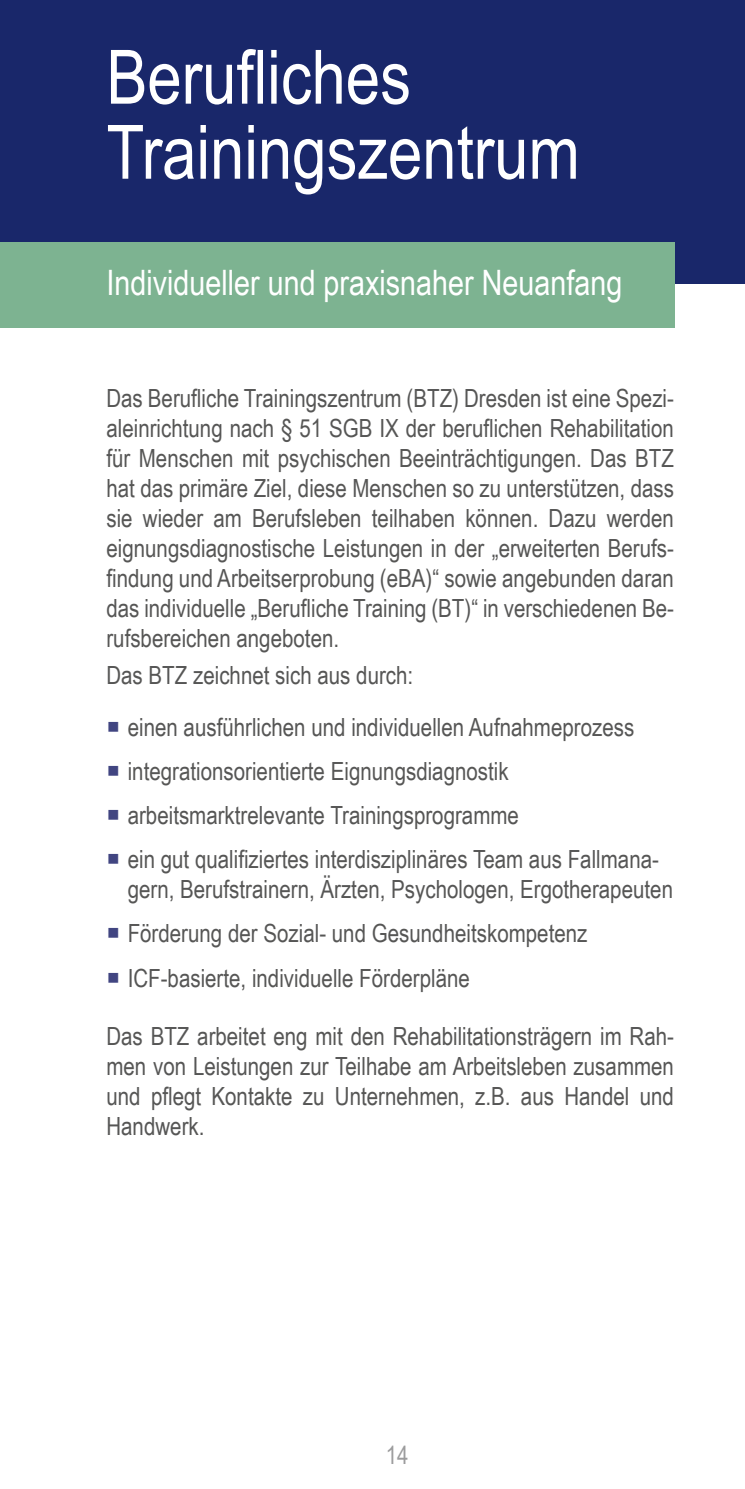
<style>
.page{position:relative;width:745px;height:1489px;background:#fff}
.page>*{position:absolute;margin:0;border:0;box-sizing:border-box;transform-origin:0 0}
.t1{font:75px/75px "Arial Narrow";color:#fff}
.t2{font:35px "Arial Narrow";color:#fff}
.t3{font:25px/30px "Arial Narrow";color:#565655}
.t4{font:25px "Arial Narrow";color:#9c9c9d}
</style>
<div class="page">
<div style="left:0;top:0;width:744px;height:283px;background:#19276a"></div>
<div style="left:0;top:243px;width:673px;height:85px;background:#7db391"></div>
<h1 class="t1" style="left:106px;top:37px;width:474px">Berufliches<br>Trainingszentrum</h1>
<h2 class="t2" style="left:106px;top:257px;width:517px">Individueller und praxisnaher Neuanfang</h2>
<p class="t3" style="left:106px;top:382px;width:568px;text-align:justify">Das Berufliche Trainingszentrum (BTZ) Dresden ist eine Spezi&shy;aleinrichtung nach § 51 SGB IX der beruflichen Rehabilitation für Menschen mit psychischen Beeinträchtigungen. Das BTZ hat das primäre Ziel, diese Menschen so zu unterstützen, dass sie wieder am Berufsleben teilhaben können. Dazu werden eignungsdiagnostische Leistungen in der „erweiterten Berufs&shy;findung und Arbeitserprobung (eBA)“ sowie angebunden daran das individuelle „Berufliche Training (BT)“ in verschiedenen Be&shy;rufsbereichen angeboten.</p>
<p class="t3" style="left:128px;top:648px;width:508px;line-height:51.2px;text-indent:-21px">Das BTZ zeichnet sich aus durch:<br>einen ausführlichen und individuellen Aufnahmeprozess</p>
<p class="t3" style="left:128px;top:747px;width:532px;line-height:44.2px">integrationsorientierte Eignungsdiagnostik arbeitsmarktrelevante Trainingsprogramme<br>ein gut qualifiziertes interdisziplinäres Team aus Fallmana-</p>
<p class="t3" style="left:128px;top:866px;width:546px;line-height:44.2px">gern, Berufstrainern, Ärzten, Psychologen, Ergotherapeuten<br>Förderung der Sozial- und Gesundheitskompetenz<br>ICF-basierte, individuelle Förderpläne</p>
<p class="t3" style="left:106px;top:1020px;width:568px;text-align:justify">Das BTZ arbeitet eng mit den Rehabilitationsträgern im Rah&shy;men von Leistungen zur Teilhabe am Arbeitsleben zusammen und pflegt Kontakte zu Unternehmen, z.B. aus Handel und Handwerk.</p>
<p class="t4" style="left:385px;top:1436px;width:24px">14</p>
</div>
